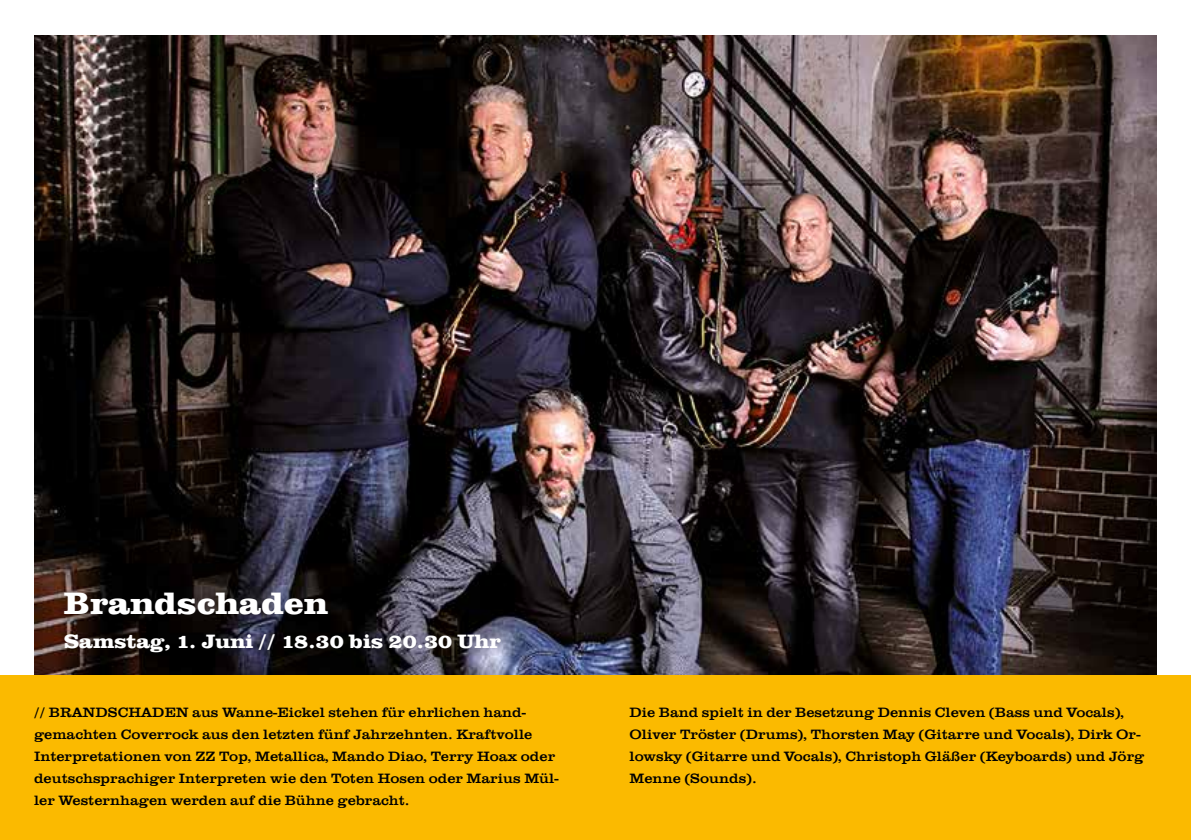
<style>
.page{position:relative;width:1191px;height:840px;background:#fff}
.page>*{position:absolute;margin:0;border:0;box-sizing:border-box;transform-origin:0 0}
.t1{font:32px "URW Clarendon T Extr Bold Extr Wide";color:#fff}
.t2{font:20px "URW Clarendon T Extr Bold Extr Wide";color:#fff}
.t3{font:14px/22px "URW Clarendon T Regu Extr Wide";color:#000}
</style>
<div class="page">
<img style="left:34px;top:36px;width:1123px;height:639px">
<div style="left:0;top:675px;width:1191px;height:164px;background:#fbba00"></div>
<h1 class="t1" style="left:64px;top:584px;width:266px">Brandschaden</h1>
<h2 class="t2" style="left:64px;top:628px;width:438px">Samstag, 1. Juni // 18.30 bis 20.30 Uhr</h2>
<p class="t3" style="left:34px;top:700px;width:526px">// BRANDSCHADEN aus Wanne-Eickel stehen für ehrlichen hand&shy;gemachten Coverrock aus den letzten fünf Jahrzehnten. Kraftvolle Interpretationen von ZZ Top, Metallica, Mando Diao, Terry Hoax oder deutschsprachiger Interpreten wie den Toten Hosen oder Marius Mül&shy;ler Westernhagen werden auf die Bühne gebracht.</p>
<p class="t3" style="left:629px;top:700px;width:516px">Die Band spielt in der Besetzung Dennis Cleven (Bass und Vocals), Oliver Tröster (Drums), Thorsten May (Gitarre und Vocals), Dirk Or&shy;lowsky (Gitarre und Vocals), Christoph Gläßer (Keyboards) und Jörg Menne (Sounds).</p>
</div>
